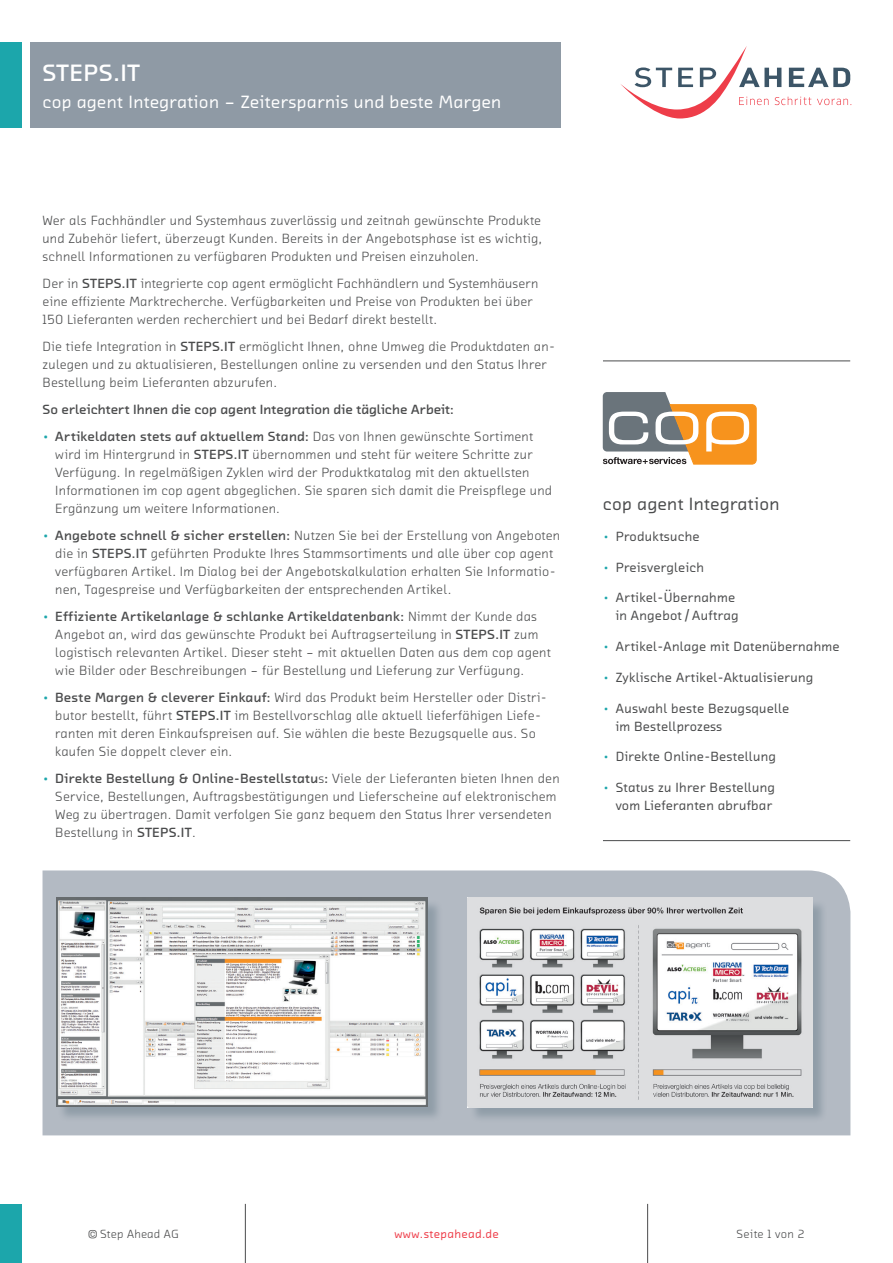
<style>
.page{position:relative;width:893px;height:1263px;background:#fff}
.page>*{position:absolute;margin:0;border:0;box-sizing:border-box;transform-origin:0 0}
.t1{font:700 24px "Chambers Sans OT";letter-spacing:.025em;color:#fff}
.t2{font:500 18px "Chambers Sans OT";letter-spacing:.015em;color:#fff}
.Headline_rot{font:500 18px "Chambers Sans OT";letter-spacing:.015em;color:#4b4c4d}
.Copy{font:13.5px/18px "Chambers Sans OT";letter-spacing:.02em;color:#4b4c4d}
.t3{font:500 13.5px/18px "Chambers Sans OT";letter-spacing:.025em;color:#4b4c4d;text-align:right}
.Copy-2{font:700 13.5px "Chambers Sans OT";color:#4b4c4d}
.t4{font:12px "Chambers Sans OT";letter-spacing:.03em;color:#4b4c4d}
.t5{font:500 12px "Chambers Sans OT";letter-spacing:.03em;color:#ee3d49}
.s1{font-weight:700}
.s2{font-weight:700;color:#1ca6ab}
.s3{color:#1ca6ab}
</style>
<div class="page">
<hr style="left:245px;top:1204px;width:1px;height:59px;background:#4b4c4d">
<hr style="left:647px;top:1204px;width:1px;height:59px;background:#4b4c4d">
<div style="left:0;top:1204px;width:21px;height:59px;background:#1ca6ab"></div>
<div style="left:30px;top:43px;width:530px;height:85px;background:#8f9aa5"></div>
<svg style="left:621px;top:46px;width:230px;height:72px"></svg>
<div style="left:0;top:43px;width:21px;height:85px;background:#1ca6ab"></div>
<div style="left:43px;top:870px;width:807px;height:265px;background:#b3bac3"></div>
<hr style="left:603px;top:361px;width:247px;height:1px;background:#4b4c4d">
<hr style="left:603px;top:840px;width:247px;height:1px;background:#4b4c4d">
<svg style="left:603px;top:392px;width:153px;height:72px"></svg>
<div style="left:58px;top:899px;width:385px;height:223px;background:#3f5a69;opacity:.3"></div>
<img style="left:56px;top:898px;width:372px;height:209px">
<div style="left:469px;top:899px;width:359px;height:223px;background:#3f5a69;opacity:.3"></div>
<img style="left:468px;top:898px;width:344px;height:209px">
<h1 class="t1" style="left:43px;top:58px;width:99px">STEPS.IT</h1>
<h2 class="t2" style="left:43px;top:91px;width:460px">cop agent Integration – Zeitersparnis und beste Margen</h2>
<p class="Copy" style="left:43px;top:211px;width:501px;text-align:justify">Wer als Fachhändler und Systemhaus zuverlässig und zeitnah gewünschte Produkte und Zubehör liefert, überzeugt Kunden. Bereits in der Angebotsphase ist es wichtig, schnell Informationen zu verfügbaren Produkten und Preisen einzuholen.</p>
<p class="Copy" style="left:43px;top:274px;width:497px">Der in <span class="s1">STEPS.IT</span> integrierte cop agent ermöglicht Fachhändlern und Systemhäusern eine effiziente Marktrecherche. Verfügbarkeiten und Preise von Produkten bei über<br>150 Lieferanten werden recherchiert und bei Bedarf direkt bestellt.</p>
<p class="Copy" style="left:43px;top:337px;width:514px">Die tiefe Integration in <span class="s1">STEPS.IT</span> ermöglicht Ihnen, ohne Umweg die Produktdaten an&shy;zulegen und zu aktualisieren, Bestellungen online zu versenden und den Status Ihrer<br>Bestellung beim Lieferanten abzurufen.</p>
<p class="Copy-2" style="left:43px;top:401px;width:413px">So erleichtert Ihnen die cop agent Integration die tägliche Arbeit:</p>
<p class="Copy" style="left:55px;top:427px;width:498px;text-indent:-13px"><span class="s2">•</span> <span class="s1">Artikeldaten stets auf aktuellem Stand:</span> Das von Ihnen gewünschte Sortiment wird im Hintergrund in <span class="s1">STEPS.IT</span> übernommen und steht für weitere Schritte zur Verfügung. In regelmäßigen Zyklen wird der Produktkatalog mit den aktuellsten Informationen im cop agent abgeglichen. Sie sparen sich damit die Preispflege und Ergänzung um weitere Informationen.</p>
<p class="Copy" style="left:55px;top:526px;width:506px;text-indent:-13px"><span class="s2">•</span> <span class="s1">Angebote schnell &amp; sicher erstellen:</span> Nutzen Sie bei der Erstellung von Angeboten die in <span class="s1">STEPS.IT</span> geführten Produkte Ihres Stammsortiments und alle über cop agent verfügbaren Artikel. Im Dialog bei der Angebotskalkulation erhalten Sie Informatio&shy;nen, Tagespreise und Verfügbarkeiten der entsprechenden Artikel.</p>
<p class="Copy" style="left:55px;top:607px;width:497px;text-indent:-13px"><span class="s2">•</span> <span class="s1">Effiziente Artikelanlage &amp; schlanke Artikeldatenbank:</span> Nimmt der Kunde das Angebot an, wird das gewünschte Produkt bei Auftragserteilung in <span class="s1">STEPS.IT</span> zum logistisch relevanten Artikel. Dieser steht – mit aktuellen Daten aus dem cop agent wie Bilder oder Beschreibungen – für Bestellung und Lieferung zur Verfügung.</p>
<p class="Copy" style="left:55px;top:688px;width:493px;text-indent:-13px"><span class="s2">•</span> <span class="s1">Beste Margen &amp; cleverer Einkauf:</span> Wird das Produkt beim Hersteller oder Distri&shy;butor bestellt, führt <span class="s1">STEPS.IT</span> im Bestellvorschlag alle aktuell lieferfähigen Liefe&shy;ranten mit deren Einkaufspreisen auf. Sie wählen die beste Bezugsquelle aus. So kaufen Sie doppelt clever ein.</p>
<p class="Copy" style="left:55px;top:769px;width:506px;text-indent:-13px"><span class="s2">•</span> <span class="s1">Direkte Bestellung &amp; Online-Bestellstatu</span>s<span class="s1">:</span> Viele der Lieferanten bieten Ihnen den Service, Bestellungen, Auftragsbestätigungen und Lieferscheine auf elektronischem Weg zu übertragen. Damit verfolgen Sie ganz bequem den Status Ihrer versendeten Bestellung in <span class="s1">STEPS.IT</span>.</p>
<p class="Headline_rot" style="left:603px;top:493px;width:178px">cop agent Integration</p>
<p class="t3" style="left:603px;top:527px;width:98px"><span class="s3">•</span> Produktsuche</p>
<p class="t3" style="left:603px;top:558px;width:103px"><span class="s3">•</span> Preisvergleich</p>
<p class="t3" style="left:603px;top:588px;width:137px"><span class="s3">•</span> Artikel-Übernahme in Angebot / Auftrag</p>
<p class="t3" style="left:603px;top:637px;width:238px"><span class="s3">•</span> Artikel-Anlage mit Datenübernahme</p>
<p class="t3" style="left:603px;top:668px;width:212px"><span class="s3">•</span> Zyklische Artikel-Aktualisierung</p>
<p class="t3" style="left:616px;top:699px;width:175px;text-align:left;text-indent:-13px"><span class="s3">•</span> Auswahl beste Bezugsquelle im Bestellprozess</p>
<p class="t3" style="left:603px;top:747px;width:174px"><span class="s3">•</span> Direkte Online-Bestellung</p>
<p class="t3" style="left:603px;top:778px;width:173px"><span class="s3">•</span> Status zu Ihrer Bestellung vom Lieferanten abrufbar</p>
<p class="t4" style="left:88px;top:1227px;width:93px">© Step Ahead AG</p>
<p class="t5" style="left:394px;top:1227px;width:106px">www.stepahead.de</p>
<p class="t4" style="left:736px;top:1227px;width:69px">Seite 1 von 2</p>
</div>
